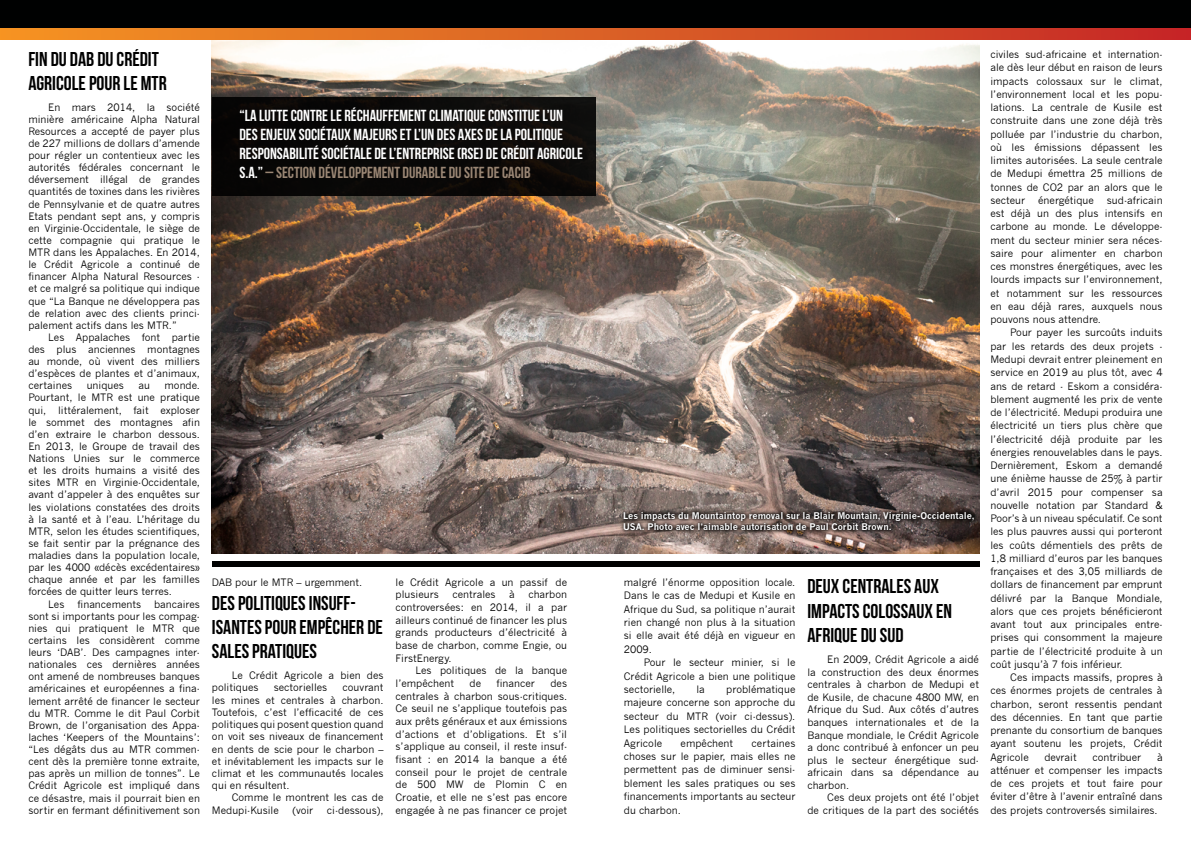
<style>
.page{position:relative;width:1191px;height:842px;background:#fff}
.page>*{position:absolute;margin:0;border:0;box-sizing:border-box;transform-origin:0 0}
.t1{font:20px/24.5px "Bebas Neue";color:#000}
.t2{font:16px/19.2px "Bebas Neue";color:#fff}
.t3{font:10px/12.1px "News Gothic";color:#000;text-align:justify}
.t4{font:700 9px/10.8px "News Gothic";color:#fff}
.s1{color:#9a8674}
</style>
<div class="page">
<img style="left:212px;top:39px;width:767px;height:514px">
<div style="left:0;top:0;width:1191px;height:28px;background:#000101"></div>
<svg style="left:0;top:28px;width:1191px;height:11px"></svg>
<div style="left:212px;top:561px;width:767px;height:6px;background:#000101"></div>
<div style="left:212px;top:97px;width:383px;height:99px;background:#090807"></div>
<svg style="left:619px;top:508px;width:359px;height:27px"></svg>
<h1 class="t1" style="left:28px;top:47px;width:132px;line-height:24.1px">FIN DU DAB DU CRÉDIT<br>AGRICOLE POUR LE MTR</h1>
<p class="t3" style="left:28px;top:101px;width:173px;text-indent:20px">En mars 2014, la société minière américaine Alpha Natural Resources a accepté de payer plus de 227 millions de dollars d’amende pour régler un contentieux avec les autorités fédérales concernant le déversement illégal de grandes quantités de toxines dans les rivières de Pennsylvanie et de quatre autres Etats pendant sept ans, y compris en Virginie-Occidentale, le siège de cette compagnie qui pratique le MTR dans les Appalaches. En 2014, le Crédit Agricole a continué de financer Alpha Natural Resources - et ce malgré sa politique qui indique que “La Banque ne développera pas de relation avec des clients princi&shy;palement actifs dans les MTR.”</p>
<p class="t3" style="left:28px;top:331px;width:173px;text-indent:20px">Les Appalaches font partie des plus anciennes montagnes au monde, où vivent des milliers d’espèces de plantes et d’animaux, certaines</p>
<p class="t3" style="left:87px;top:380px;width:39px">uniques</p>
<p class="t3" style="left:138px;top:380px;width:13px">au</p>
<p class="t3" style="left:165px;top:380px;width:37px">monde.</p>
<p class="t3" style="left:28px;top:392px;width:173px">Pourtant, le MTR est une pratique</p>
<p class="t3" style="left:28px;top:404px;width:173px">qui, littéralement, fait exploser</p>
<p class="t3" style="left:28px;top:416px;width:173px">le sommet des montagnes afin</p>
<p class="t3" style="left:28px;top:428px;width:173px">d’en extraire le charbon dessous.</p>
<p class="t3" style="left:28px;top:440px;width:173px">En 2013, le Groupe de travail des</p>
<p class="t3" style="left:28px;top:452px;width:173px">Nations Unies sur le commerce</p>
<p class="t3" style="left:28px;top:465px;width:173px">et les droits humains a visité des</p>
<p class="t3" style="left:28px;top:477px;width:173px">sites MTR en Virginie-Occidentale,</p>
<p class="t3" style="left:28px;top:489px;width:173px">avant d’appeler à des enquêtes sur</p>
<p class="t3" style="left:28px;top:501px;width:173px">les violations constatées des droits</p>
<p class="t3" style="left:28px;top:513px;width:173px">à la santé et à l’eau. L’héritage du</p>
<p class="t3" style="left:28px;top:525px;width:173px">MTR, selon les études scientifiques,</p>
<p class="t3" style="left:28px;top:537px;width:173px">se fait sentir par la prégnance des</p>
<p class="t3" style="left:28px;top:549px;width:173px">maladies dans la population locale,</p>
<p class="t3" style="left:28px;top:561px;width:173px">par les 4000 «décès excédentaires»</p>
<p class="t3" style="left:28px;top:574px;width:173px">chaque année et par les familles</p>
<p class="t3" style="left:28px;top:586px;width:145px">forcées de quitter leurs terres.</p>
<p class="t3" style="left:48px;top:598px;width:18px">Les</p>
<p class="t3" style="left:77px;top:598px;width:65px">financements</p>
<p class="t3" style="left:28px;top:598px;width:173px;text-indent:126px">bancaires sont si importants pour les compag&shy;nies qui pratiquent le MTR que certains les considèrent comme leurs ‘DAB’. Des campagnes inter&shy;nationales ces dernières années ont amené de nombreuses banques américaines et européennes a fina&shy;lement arrêté de financer le secteur du MTR. Comme le dit Paul Corbit Brown, de l’organisation des Appa&shy;laches ‘Keepers of the Mountains’: “Les dégâts dus au MTR commen&shy;cent dès la première tonne extraite, pas après un million de tonnes”. Le Crédit Agricole est impliqué dans ce désastre, mais il pourrait bien en sortir en fermant définitivement son</p>
<p class="t2" style="left:239px;top:105px;width:345px">“LA LUTTE CONTRE LE RÉCHAUFFEMENT CLIMATIQUE CONSTITUE L’UN DES ENJEUX SOCIÉTAUX MAJEURS ET L’UN DES AXES DE LA POLITIQUE RESPONSABILITÉ SOCIÉTALE DE L’ENTREPRISE (RSE) DE CRÉDIT AGRICOLE S.A.” <span class="s1">– SECTION DÉVELOPPEMENT DURABLE DU SITE DE CACIB</span></p>
<p class="t3" style="left:212px;top:576px;width:152px">DAB pour le MTR – urgemment.</p>
<h1 class="t1" style="left:212px;top:591px;width:172px;line-height:24.2px">DES POLITIQUES INSUFF-<br>ISANTES POUR EMPÊCHER DE<br>SALES PRATIQUES</h1>
<p class="t3" style="left:212px;top:669px;width:173px;text-indent:20px">Le Crédit Agricole a bien des politiques</p>
<p class="t3" style="left:274px;top:682px;width:55px">sectorielles</p>
<p class="t3" style="left:212px;top:682px;width:173px;text-indent:131px">couvrant les mines et centrales à charbon.<br>Toutefois, c’est l’efficacité de ces politiques qui posent question quand on voit ses niveaux de financement en dents de scie pour le charbon – et inévitablement les impacts sur le climat et les communautés locales qui en résultent.</p>
<p class="t3" style="left:212px;top:792px;width:173px;text-indent:20px">Comme le montrent les cas de<br>Medupi-Kusile</p>
<p class="t3" style="left:292px;top:804px;width:22px">(voir</p>
<p class="t3" style="left:327px;top:804px;width:58px">ci-dessous),</p>
<p class="t3" style="left:395px;top:576px;width:173px;line-height:12.7px">le Crédit Agricole a un passif de plusieurs</p>
<p class="t3" style="left:395px;top:588px;width:173px;line-height:12.7px;text-indent:133px">charbon controversées: en 2014, il a par ailleurs continué de financer les plus grands producteurs d’électricité à base de charbon, comme Engie, ou FirstEnergy.</p>
<p class="t3" style="left:395px;top:664px;width:173px;line-height:12.7px;text-indent:20px">Les politiques de la banque l’empêchent</p>
<p class="t3" style="left:452px;top:589px;width:45px">centrales</p>
<p class="t3" style="left:509px;top:589px;width:7px">à</p>
<p class="t3" style="left:395px;top:677px;width:173px;line-height:12.7px;text-indent:155px">des centrales à charbon sous-critiques.<br>Ce seuil ne s’applique toutefois pas aux prêts généraux et aux émissions d’actions et d’obligations. Et s’il s’applique au conseil, il reste insuf&shy;fisant : en 2014 la banque a été conseil pour le projet de centrale de 500 MW de Plomin C en Croatie, et elle ne s’est pas encore engagée à ne pas financer ce projet</p>
<p class="t3" style="left:469px;top:677px;width:13px">de</p>
<p class="t3" style="left:496px;top:677px;width:40px">financer</p>
<p class="t4" style="left:623px;top:510px;width:353px">Les impacts du Mountaintop removal sur la Blair Mountain, Virginie-Occidentale,<br>USA. Photo avec l’aimable autorisation de Paul Corbit Brown.</p>
<p class="t3" style="left:624px;top:575px;width:173px;line-height:13.4px">malgré l’énorme opposition locale.<br>Dans le cas de Medupi et Kusile en Afrique du Sud, sa politique n’aurait rien changé non plus à la situation si elle avait été déjà en vigueur en 2009.</p>
<p class="t3" style="left:624px;top:656px;width:173px;line-height:13.4px;text-indent:20px">Pour le secteur minier, si le Crédit Agricole a bien une politique sectorielle,</p>
<p class="t3" style="left:624px;top:683px;width:173px;line-height:13.4px;text-indent:102px">problématique majeure concerne son approche du secteur du MTR (voir ci-dessus).<br>Les politiques sectorielles du Crédit Agricole</p>
<p class="t3" style="left:696px;top:683px;width:10px">la</p>
<p class="t3" style="left:680px;top:737px;width:54px">empêchent</p>
<p class="t3" style="left:624px;top:736px;width:173px;line-height:13.4px;text-indent:128px">certaines choses sur le papier, mais elles ne permettent pas de diminuer sensi&shy;blement les sales pratiques ou ses financements importants au secteur du charbon.</p>
<h1 class="t1" style="left:807px;top:574px;width:146px">DEUX CENTRALES AUX<br>IMPACTS COLOSSAUX EN<br>AFRIQUE DU SUD</h1>
<p class="t3" style="left:807px;top:653px;width:173px;line-height:12.5px;text-indent:20px">En 2009, Crédit Agricole a aidé la construction des deux énormes centrales à charbon de Medupi et de Kusile, de chacune 4800 MW, en Afrique du Sud. Aux côtés d’autres banques internationales et de la Banque mondiale, le Crédit Agricole a donc contribué à enfoncer un peu plus le secteur énergétique sud&shy;africain dans sa dépendance au charbon.</p>
<p class="t3" style="left:807px;top:791px;width:173px;line-height:12.5px;text-align:right">Ces deux projets ont été l’objet<br>de critiques de la part des sociétés</p>
<p class="t3" style="left:990px;top:48px;width:174px;line-height:13.2px">civiles sud-africaine et internation&shy;ale dès leur début en raison de leurs impacts colossaux sur le climat, l’environnement local et les popu&shy;lations. La centrale de Kusile est construite dans une zone déjà très polluée par l’industrie du charbon, où les émissions dépassent les limites autorisées. La seule centrale de Medupi émettra 25 millions de tonnes de CO2 par an alors que le secteur</p>
<p class="t3" style="left:990px;top:194px;width:174px;line-height:13.3px;text-indent:116px">sud-africain est déjà un des plus intensifs en carbone au monde. Le développe&shy;ment du secteur minier sera néces&shy;saire pour alimenter en charbon ces monstres énergétiques, avec les lourds impacts sur l’environnement, et notamment sur les ressources en eau déjà rares, auxquels nous pouvons nous attendre.</p>
<p class="t3" style="left:990px;top:326px;width:174px;line-height:13.3px;text-indent:20px">Pour payer les surcoûts induits par les retards des deux projets - Medupi devrait entrer pleinement en service en 2019 au plus tôt, avec 4 ans de retard - Eskom a considéra&shy;blement augmenté les prix de vente de l’électricité. Medupi produira une électricité un tiers plus chère que l’électricité déjà produite par les énergies renouvelables dans le pays.<br>Dernièrement, Eskom a demandé une énième hausse de 25% à partir d’avril 2015 pour compenser sa nouvelle notation par Standard &amp; Poor’s à un niveau spéculatif. Ce sont les plus pauvres aussi qui porteront les coûts démentiels des prêts de 1,8 milliard d’euros par les banques françaises et des 3,05 milliards de dollars de financement par emprunt délivré par la Banque Mondiale, alors que ces projets bénéficieront avant tout aux principales entre&shy;prises qui consomment la majeure partie de l’électricité produite à un coût jusqu’à 7 fois inférieur.</p>
<p class="t3" style="left:990px;top:671px;width:174px;line-height:13.2px;text-indent:20px">Ces impacts massifs, propres à ces énormes projets de centrales à charbon, seront ressentis pendant des décennies. En tant que partie prenante du consortium de banques ayant soutenu les projets, Crédit Agricole</p>
<p class="t3" style="left:1038px;top:194px;width:57px">énergétique</p>
<p class="t3" style="left:1044px;top:751px;width:34px">devrait</p>
<p class="t3" style="left:1092px;top:751px;width:50px">contribuer</p>
<p class="t3" style="left:990px;top:750px;width:174px;line-height:13.2px;text-indent:167px">à atténuer et compenser les impacts de ces projets et tout faire pour éviter d’être à l’avenir entraîné dans des projets controversés similaires.</p>
</div>
